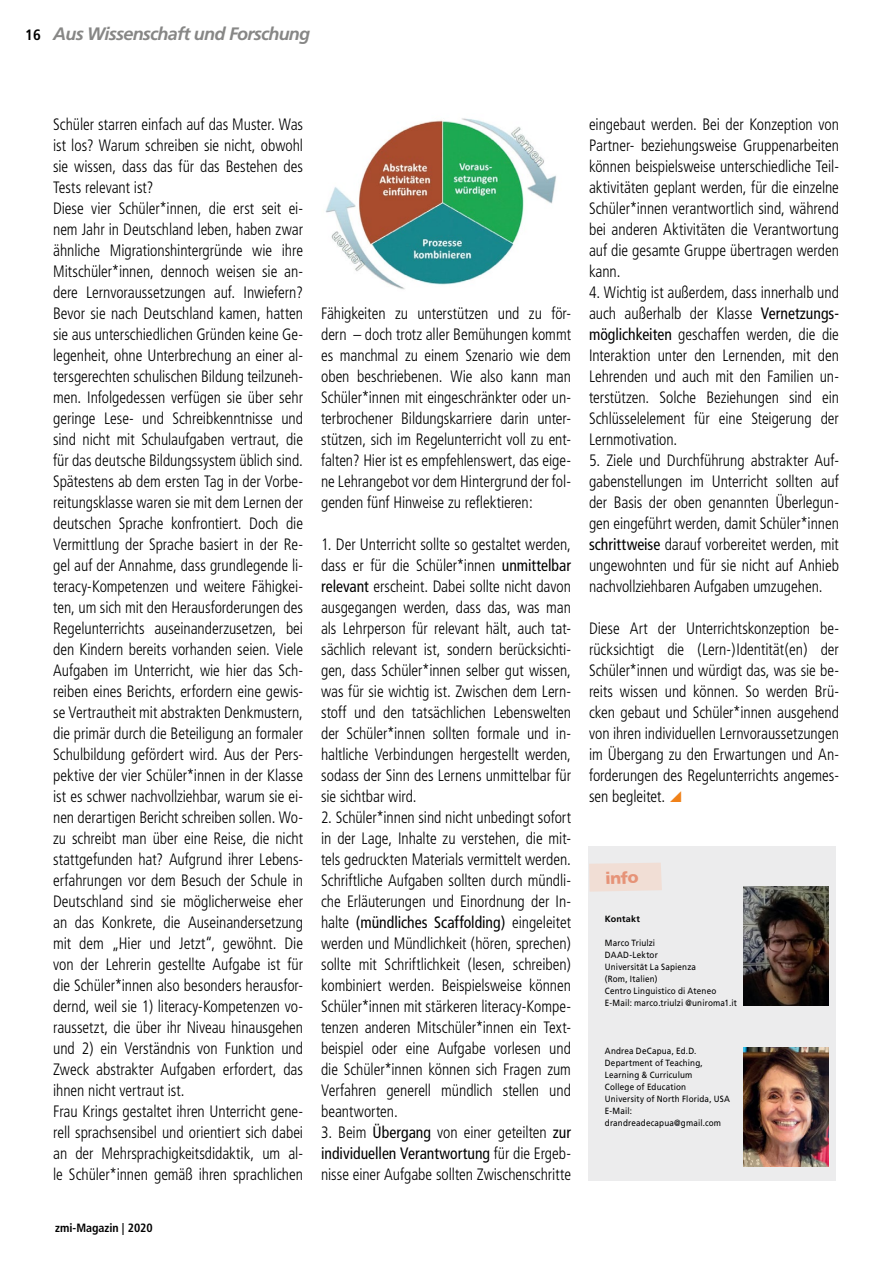
<style>
.page{position:relative;width:893px;height:1263px;background:#fff}
.page>*{position:absolute;margin:0;border:0;box-sizing:border-box;transform-origin:0 0}
.t1{font:italic 700 18px "Frutiger";letter-spacing:-.04em;color:#878786}
.t2{font:300 condensed 16.5px/21px "Frutiger";letter-spacing:-.005em;color:#000;text-align:justify;scale:.95 1}
.t3{font:900 16.5px "Frutiger";color:#e69378}
.t4{font:700 condensed 12px "Frutiger";color:#000}
.t5{font:9px/12px "Frutiger";letter-spacing:.02em;color:#000;scale:.9 1}
.t6{font:700 9px "Frutiger";letter-spacing:.02em;color:#000}
.s1{font-style:normal;font-stretch:condensed;font-size:15px;color:#000}
.s2{font-weight:400}
</style>
<div class="page">
<div style="left:588px;top:846px;width:248px;height:335px;background:#ececed"></div>
<div style="left:589px;top:863px;width:73px;height:29px;background:#f1ded5"></div>
<img style="left:743px;top:886px;width:85px;height:119px">
<img style="left:743px;top:1047px;width:85px;height:119px">
<img style="left:325px;top:118px;width:231px;height:172px">
<p class="t1" style="left:25px;top:23px;width:286px"><span class="s1">16</span> Aus Wissenschaft und Forschung</p>
<p class="t2" style="left:53px;top:114px;width:265px;text-align:left">Schüler starren einfach auf das Muster. Was ist los? Warum schreiben sie nicht, obwohl sie wissen, dass das für das Bestehen des Tests relevant ist?<br>Diese vier Schüler*innen, die erst seit ei&shy;nem Jahr in Deutschland leben, haben zwar ähnliche Migrationshintergründe wie ihre Mitschüler*innen, dennoch weisen sie an&shy;dere Lernvoraussetzungen auf. Inwiefern?<br>Bevor sie nach Deutschland kamen, hatten sie aus unterschiedlichen Gründen keine Ge&shy;legenheit, ohne Unterbrechung an einer al&shy;tersgerechten schulischen Bildung teilzuneh&shy;men. Infolgedessen verfügen sie über sehr geringe Lese- und Schreibkenntnisse und sind nicht mit Schulaufgaben vertraut, die für das deutsche Bildungssystem üblich sind.<br>Spätestens ab dem ersten Tag in der Vorbe&shy;reitungsklasse waren sie mit dem Lernen der deutschen Sprache konfrontiert. Doch die Vermittlung der Sprache basiert in der Re&shy;gel auf der Annahme, dass grundlegende li&shy;teracy-Kompetenzen und weitere Fähigkei&shy;ten, um sich mit den Herausforderungen des Regelunterrichts auseinanderzusetzen, bei den Kindern bereits vorhanden seien. Viele Aufgaben im Unterricht, wie hier das Sch&shy;reiben eines Berichts, erfordern eine gewis&shy;se Vertrautheit mit abstrakten Denkmustern, die primär durch die Beteiligung an formaler Schulbildung gefördert wird. Aus der Pers&shy;pektive der vier Schüler*innen in der Klasse ist es schwer nachvollziehbar, warum sie ei&shy;nen derartigen Bericht schreiben sollen. Wo&shy;zu schreibt man über eine Reise, die nicht stattgefunden hat? Aufgrund ihrer Lebens&shy;erfahrungen vor dem Besuch der Schule in Deutschland sind sie möglicherweise eher an das Konkrete, die Auseinandersetzung mit dem „Hier und Jetzt“, gewöhnt. Die von der Lehrerin gestellte Aufgabe ist für die Schüler*innen also besonders herausfor&shy;dernd, weil sie 1) literacy-Kompetenzen vo&shy;raussetzt, die über ihr Niveau hinausgehen und 2) ein Verständnis von Funktion und Zweck abstrakter Aufgaben erfordert, das ihnen nicht vertraut ist.<br>Frau Krings gestaltet ihren Unterricht gene&shy;rell sprachsensibel und orientiert sich dabei an der Mehrsprachigkeitsdidaktik, um al&shy;le Schüler*innen gemäß ihren sprachlichen</p>
<p class="t4" style="left:55px;top:1221px;width:99px">zmi-Magazin | 2020</p>
<p class="t2" style="left:321px;top:303px;width:265px">Fähigkeiten zu unterstützen und zu för&shy;dern – doch trotz aller Bemühungen kommt es manchmal zu einem Szenario wie dem oben beschriebenen. Wie also kann man Schüler*innen mit eingeschränkter oder un&shy;terbrochener Bildungskarriere darin unter&shy;stützen, sich im Regelunterricht voll zu ent&shy;falten? Hier ist es empfehlenswert, das eige&shy;ne Lehrangebot vor dem Hintergrund der fol&shy;genden fünf Hinweise zu reflektieren:</p>
<p class="t2" style="left:321px;top:534px;width:265px">1. Der Unterricht sollte so gestaltet werden, dass er für die Schüler*innen <span class="s2">unmittelbar relevant</span> erscheint. Dabei sollte nicht davon ausgegangen werden, dass das, was man als Lehrperson für relevant hält, auch tat&shy;sächlich relevant ist, sondern berücksichti&shy;gen, dass Schüler*innen selber gut wissen, was für sie wichtig ist. Zwischen dem Lern&shy;stoff und den tatsächlichen Lebenswelten der Schüler*innen sollten formale und in&shy;haltliche Verbindungen hergestellt werden, sodass der Sinn des Lernens unmittelbar für sie sichtbar wird.</p>
<p class="t2" style="left:321px;top:807px;width:265px">2. Schüler*innen sind nicht unbedingt sofort in der Lage, Inhalte zu verstehen, die mit&shy;tels gedruckten Materials vermittelt werden.<br>Schriftliche Aufgaben sollten durch mündli&shy;che Erläuterungen und Einordnung der In&shy;halte <span class="s2">(mündliches Scaffolding)</span> eingeleitet werden und Mündlichkeit (hören, sprechen) sollte mit Schriftlichkeit (lesen, schreiben) kombiniert werden. Beispielsweise können Schüler*innen mit stärkeren literacy-Kompe&shy;tenzen anderen Mitschüler*innen ein Text&shy;beispiel oder eine Aufgabe vorlesen und die Schüler*innen können sich Fragen zum Verfahren generell mündlich stellen und beantworten.</p>
<p class="t2" style="left:321px;top:1122px;width:265px">3. Beim <span class="s2">Übergang</span> von einer geteilten <span class="s2">zur individuellen Verantwortung</span> für die Ergeb&shy;nisse einer Aufgabe sollten Zwischenschritte</p>
<p class="t2" style="left:589px;top:114px;width:265px">eingebaut werden. Bei der Konzeption von Partner- beziehungsweise Gruppenarbeiten können beispielsweise unterschiedliche Teil&shy;aktivitäten geplant werden, für die einzelne Schüler*innen verantwortlich sind, während bei anderen Aktivitäten die Verantwortung auf die gesamte Gruppe übertragen werden kann.</p>
<p class="t2" style="left:589px;top:282px;width:265px">4. Wichtig ist außerdem, dass innerhalb und auch außerhalb der Klasse <span class="s2">Vernetzungs&shy;möglichkeiten</span> geschaffen werden, die die Interaktion unter den Lernenden, mit den Lehrenden und auch mit den Familien un&shy;terstützen. Solche Beziehungen sind ein Schlüsselelement für eine Steigerung der Lernmotivation.</p>
<p class="t2" style="left:589px;top:450px;width:265px">5. Ziele und Durchführung abstrakter Auf&shy;gabenstellungen im Unterricht sollten auf der Basis der oben genannten Überlegun&shy;gen eingeführt werden, damit Schüler*innen <span class="s2">schrittweise</span> darauf vorbereitet werden, mit ungewohnten und für sie nicht auf Anhieb nachvollziehbaren Aufgaben umzugehen.</p>
<p class="t2" style="left:589px;top:618px;width:265px">Diese Art der Unterrichtskonzeption be&shy;rücksichtigt die (Lern-)Identität(en) der Schüler*innen und würdigt das, was sie be&shy;reits wissen und können. So werden Brü&shy;cken gebaut und Schüler*innen ausgehend von ihren individuellen Lernvoraussetzungen im Übergang zu den Erwartungen und An&shy;forderungen des Regelunterrichts angemes&shy;sen begleitet.</p>
<p class="t3" style="left:605px;top:868px;width:35px;rotate:-2deg">info</p>
<p class="t6" style="left:605px;top:913px;width:37px">Kontakt</p>
<p class="t5" style="left:605px;top:936px;width:148px">Marco Triulzi<br>DAAD-Lektor<br>Universität La Sapienza<br>(Rom, Italien)<br>Centro Linguistico di Ateneo<br>E-Mail: marco.triulzi @uniroma1.it</p>
<p class="t5" style="left:605px;top:1044px;width:141px">Andrea DeCapua, Ed.D.<br>Department of Teaching,<br>Learning &amp; Curriculum<br>College of Education<br>University of North Florida, USA<br>E-Mail: drandreadecapua@gmail.com</p>
</div>
